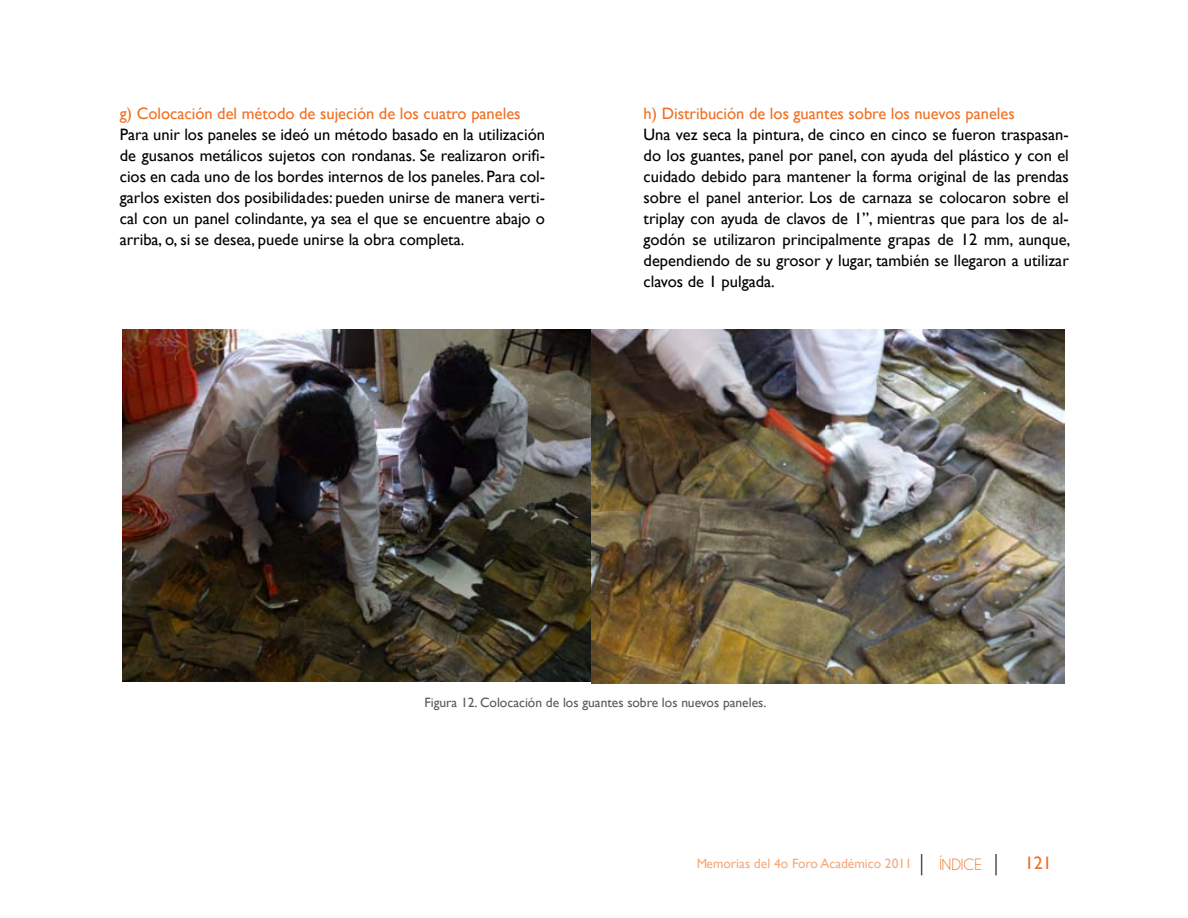
<style>
.page{position:relative;width:1188px;height:918px;background:#fff}
.page>*{position:absolute;margin:0;border:0;box-sizing:border-box;transform-origin:0 0}
.t1{font:18px "Gill Sans";color:#f06f22}
.t2{font:16.5px/21px "Gill Sans";color:#000;text-align:justify}
.t3{font:16.5px "Gill Sans";color:#f06f22}
.t4{font:16.5px "Champagne&Limousines";color:#f06f22}
.t5{font:13.5px "Gill Sans";color:#58595b}
.t6{font:13.5px "Gill Sans";color:#f06f22}
</style>
<div class="page">
<hr style="left:995px;top:854px;width:2px;height:21px;background:#575146">
<svg style="left:921px;top:854px;width:1px;height:21px"></svg>
<img style="left:122px;top:329px;width:470px;height:353px">
<img style="left:592px;top:329px;width:472px;height:355px">
<p class="t3" style="left:120px;top:104px;width:402px">g) Colocación del método de sujeción de los cuatro paneles</p>
<p class="t2" style="left:120px;top:124px;width:427px">Para unir los paneles se ideó un método basado en la utilización de gusanos metálicos sujetos con rondanas. Se realizaron orifi&shy;cios en cada uno de los bordes internos de los paneles. Para col&shy;garlos existen dos posibilidades: pueden unirse de manera verti&shy;cal con un panel colindante, ya sea el que se encuentre abajo o arriba, o, si se desea, puede unirse la obra completa.</p>
<p class="t3" style="left:644px;top:104px;width:373px">h) Distribución de los guantes sobre los nuevos paneles</p>
<p class="t2" style="left:644px;top:124px;width:428px">Una vez seca la pintura, de cinco en cinco se fueron traspasan&shy;do los guantes, panel por panel, con ayuda del plástico y con el cuidado debido para mantener la forma original de las prendas sobre el panel anterior. Los de carnaza se colocaron sobre el triplay con ayuda de clavos de 1”, mientras que para los de al&shy;godón se utilizaron principalmente grapas de 12 mm, aunque, dependiendo de su grosor y lugar, también se llegaron a utilizar clavos de 1 pulgada.</p>
<p class="t5" style="left:424px;top:695px;width:343px">Figura 12. Colocación de los guantes sobre los nuevos paneles.</p>
<p class="t6" style="left:696px;top:856px;width:217px">Memorias del 4o Foro Académico 2011</p>
<p class="t4" style="left:939px;top:855px;width:44px">ÍNDICE</p>
<p class="t1" style="left:1025px;top:853px;width:28px">121</p>
</div>
